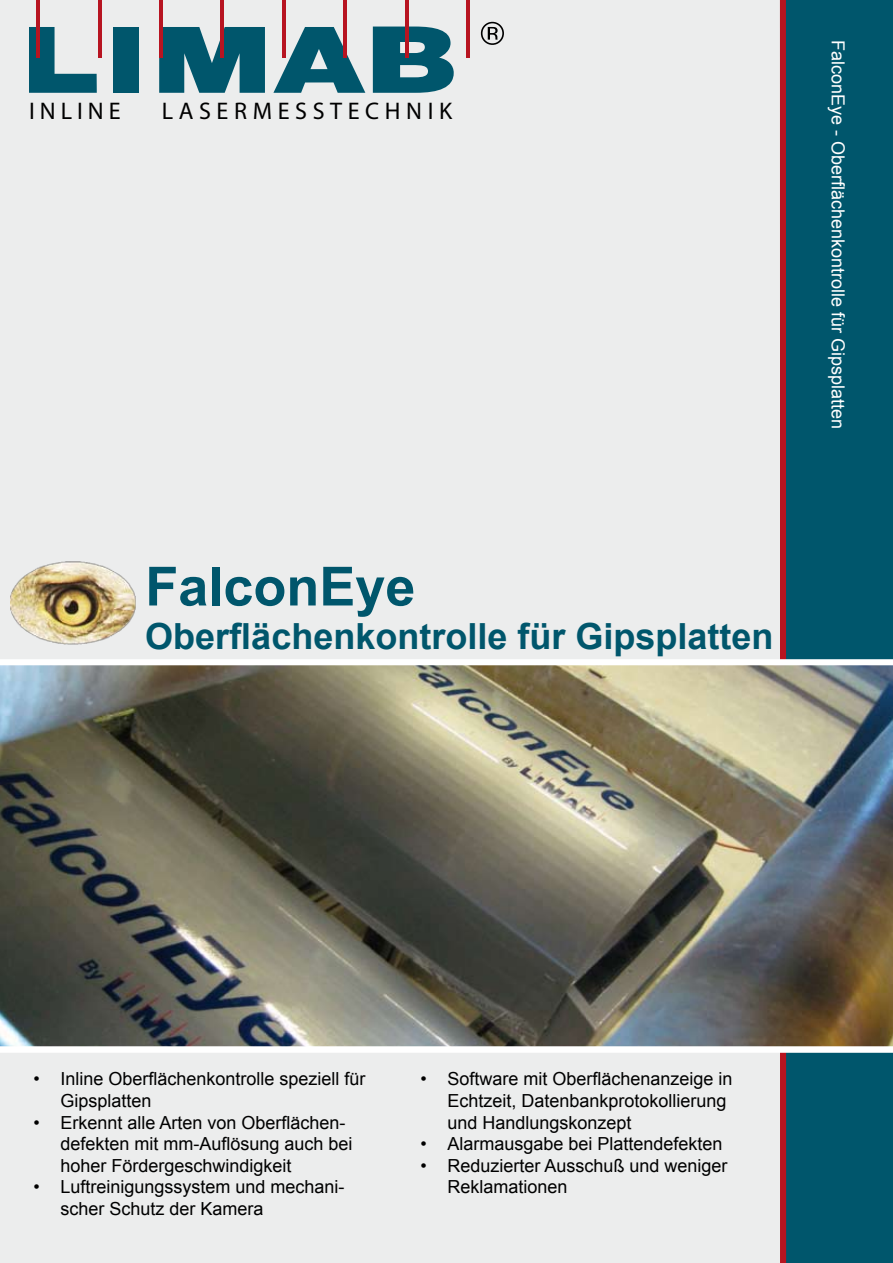
<style>
.page{position:relative;width:893px;height:1263px;background:#fff}
.page>*{position:absolute;margin:0;border:0;box-sizing:border-box;transform-origin:0 0}
.t1{font:700 54px "Arial";color:#00566c}
.t2{font:700 36px "Arial";color:#00566c}
.t3{font:24.15px "Myriad Pro";letter-spacing:.235em;color:#000}
.t4{font:18px/21.6px "Arial";color:#000}
.t5{font:18px "Arial";color:#fff}
</style>
<div class="page">
<div style="left:0;top:0;width:780px;height:1263px;background:#eceded"></div>
<svg style="left:29px;top:27px;width:68px;height:66px;background:#6c9ba7"></svg>
<svg style="left:159px;top:27px;width:106px;height:66px;background:#256d7f"></svg>
<svg style="left:273px;top:27px;width:92px;height:66px;background:#6093a0"></svg>
<svg style="left:481px;top:22px;width:23px;height:23px"></svg>
<div style="left:113px;top:27px;width:25px;height:66px;background:#00566c"></div>
<svg style="left:373px;top:27px;width:81px;height:66px;background:#2c7284"></svg>
<hr style="left:466px;top:0;width:4px;height:58px;background:#b71420">
<hr style="left:405px;top:0;width:4px;height:58px;background:#b71421">
<hr style="left:343px;top:0;width:4px;height:58px;background:#b71421">
<hr style="left:282px;top:0;width:4px;height:58px;background:#b71421">
<hr style="left:221px;top:0;width:3px;height:58px;background:#b71421">
<hr style="left:159px;top:0;width:4px;height:58px;background:#b71421">
<hr style="left:98px;top:0;width:3px;height:58px;background:#b71421">
<hr style="left:36px;top:0;width:4px;height:58px;background:#b71420">
<div style="left:785px;top:0;width:108px;height:1263px;background:#00566c"></div>
<div style="left:780px;top:0;width:6px;height:1263px;background:#b71420"></div>
<div style="left:0;top:1047px;width:893px;height:6px;background:#fff"></div>
<svg style="left:0;top:665px;width:893px;height:1px"></svg>
<img style="left:0;top:666px;width:893px;height:380px">
<img style="left:11px;top:558px;width:126px;height:89px">
<div style="left:0;top:1046px;width:893px;height:6px;background:#fff"></div>
<div style="left:0;top:659px;width:893px;height:6px;background:#fff"></div>
<h3 class="t3" style="left:29px;top:96px;width:93px">INLINE</h3>
<h3 class="t3" style="left:162px;top:96px;width:292px">LASERMESSTECHNIK</h3>
<h1 class="t1" style="left:145px;top:551px;width:272px">FalconEye</h1>
<h2 class="t2" style="left:145px;top:612px;width:630px">Oberflächenkontrolle für Gipsplatten</h2>
<p class="t5" style="left:850px;top:40px;width:391px;rotate:90deg">FalconEye - Oberfächenkontrolle für Gipsplatten</p>
<p class="t4" style="left:60px;top:1068px;width:307px;text-indent:-27px">• Inline Oberflächenkontrolle speziell für<br>Gipsplatten</p>
<p class="t4" style="left:60px;top:1111px;width:294px;text-indent:-27px">• Erkennt alle Arten von Oberflächen&shy;defekten mit mm-Auflösung auch bei hoher Fördergeschwindigkeit</p>
<p class="t4" style="left:60px;top:1176px;width:286px;text-indent:-27px">• Luftreinigungssystem und mechani&shy;scher Schutz der Kamera</p>
<p class="t4" style="left:447px;top:1068px;width:287px;text-indent:-27px">• Software mit Oberflächenanzeige in<br>Echtzeit, Datenbankprotokollierung und Handlungskonzept</p>
<p class="t4" style="left:420px;top:1133px;width:304px">• Alarmausgabe bei Plattendefekten</p>
<p class="t4" style="left:447px;top:1155px;width:282px;text-indent:-27px">• Reduzierter Ausschuß und weniger<br>Reklamationen</p>
</div>
